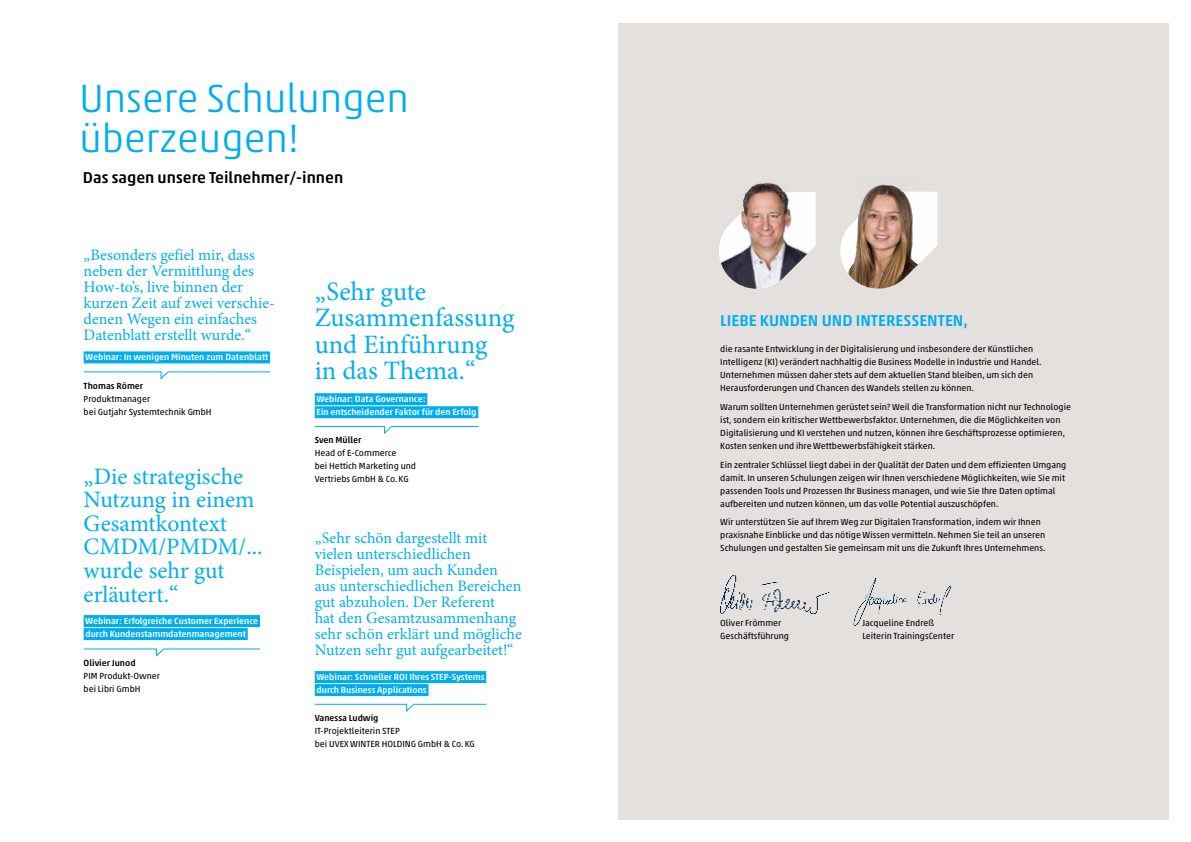
<style>
.page{position:relative;width:1191px;height:842px;background:#fff}
.page>*{position:absolute;margin:0;border:0;box-sizing:border-box;transform-origin:0 0}
.t1{font:300 40px/40px "Akko Pro";color:#00aeef}
.t2{font:26.5px/26.5px "Minion Pro";color:#00aeef}
.t3{font:23.6px/23.6px "Minion Pro";color:#00aeef}
.t4{font:16px/16px "Minion Pro";color:#00aeef}
.t5{font:500 16px "Akko Pro";color:#000}
.t6{font:500 16px "Akko Pro";color:#00aeef}
.t7{font:9px/13px "Akko Pro";color:#000}
.t8{font:500 9px/13px "Akko Pro";color:#fff}
.t9{font:500 9px "Akko Pro";color:#000}
</style>
<div class="page">
<div style="left:618px;top:23px;width:550px;height:796px;background:#e4e0dd"></div>
<img style="left:840px;top:192px;width:97px;height:97px">
<img style="left:852px;top:184px;width:70px;height:64px">
<img style="left:719px;top:192px;width:96px;height:97px">
<img style="left:731px;top:182px;width:66px;height:52px">
<img style="left:853px;top:578px;width:99px;height:48px">
<img style="left:720px;top:575px;width:109px;height:39px">
<div style="left:84px;top:351px;width:186px;height:12px;background:#00aeef"></div>
<div style="left:315px;top:393px;width:112px;height:12px;background:#00aeef"></div>
<div style="left:315px;top:406px;width:163px;height:12px;background:#00aeef"></div>
<svg style="left:83px;top:371px;width:188px;height:9px"></svg>
<svg style="left:83px;top:648px;width:177px;height:9px"></svg>
<svg style="left:314px;top:426px;width:165px;height:8px"></svg>
<svg style="left:314px;top:703px;width:173px;height:9px"></svg>
<div style="left:315px;top:671px;width:171px;height:12px;background:#00aeef"></div>
<div style="left:315px;top:684px;width:113px;height:12px;background:#00aeef"></div>
<div style="left:84px;top:615px;width:176px;height:12px;background:#00aeef"></div>
<div style="left:84px;top:628px;width:164px;height:12px;background:#00aeef"></div>
<h1 class="t1" style="left:79px;top:78px;width:331px">Unsere Schulungen überzeugen!</h1>
<h3 class="t5" style="left:83px;top:168px;width:262px">Das sagen unsere Teilnehmer/-innen</h3>
<h3 class="t4" style="left:84px;top:247px;width:193px">„Besonders gefiel mir, dass neben der Vermittlung des<br>How-to’s, live binnen der kurzen Zeit auf zwei verschie&shy;denen Wegen ein einfaches<br>Datenblatt erstellt wurde.“</h3>
<p class="t8" style="left:85px;top:351px;width:184px">Webinar: In wenigen Minuten zum Datenblatt</p>
<p class="t9" style="left:84px;top:380px;width:61px">Thomas Römer</p>
<p class="t7" style="left:84px;top:392px;width:129px">Produktmanager<br>bei Gutjahr Systemtechnik GmbH</p>
<h3 class="t3" style="left:84px;top:464px;width:180px">„Die strategische<br>Nutzung in einem<br>Gesamtkontext<br>CMDM/PMDM/... wurde sehr gut erläutert.“</h3>
<p class="t8" style="left:85px;top:614px;width:174px">Webinar: Erfolgreiche Customer Experience durch Kundenstammdatenmanagement</p>
<p class="t9" style="left:84px;top:657px;width:53px">Olivier Junod</p>
<p class="t7" style="left:84px;top:669px;width:78px">PIM Produkt-Owner bei Libri GmbH</p>
<h2 class="t2" style="left:315px;top:278px;width:201px">„Sehr gute<br>Zusammenfassung und Einführung in das Thema.“</h2>
<p class="t8" style="left:316px;top:392px;width:162px">Webinar: Data Governance:<br>Ein entscheidender Faktor für den Erfolg</p>
<p class="t9" style="left:315px;top:434px;width:48px">Sven Müller</p>
<p class="t7" style="left:315px;top:446px;width:103px">Head of E-Commerce<br>bei Hettich Marketing und<br>Vertriebs GmbH &amp; Co.KG</p>
<p class="t4" style="left:315px;top:530px;width:209px">„Sehr schön dargestellt mit vielen unterschiedlichen<br>Beispielen, um auch Kunden aus unterschiedlichen Bereichen gut abzuholen. Der Referent<br>hat den Gesamtzusammenhang sehr schön erklärt und mögliche<br>Nutzen sehr gut aufgearbeitet!“</p>
<p class="t8" style="left:316px;top:670px;width:170px">Webinar: Schneller ROI Ihres STEP-Systems durch Business Applications</p>
<p class="t9" style="left:315px;top:712px;width:65px">Vanessa Ludwig</p>
<p class="t7" style="left:315px;top:724px;width:161px">IT-Projektleiterin STEP<br>bei UVEX WINTER HOLDING GmbH &amp; Co.KG</p>
<h3 class="t6" style="left:720px;top:311px;width:249px">LIEBE KUNDEN UND INTERESSENTEN,</h3>
<p class="t7" style="left:720px;top:342px;width:323px">die rasante Entwicklung in der Digitalisierung und insbesondere der Künstlichen Intelligenz (KI) verändert nachhaltig die Business Modelle in Industrie und Handel.<br>Unternehmen müssen daher stets auf dem aktuellen Stand bleiben, um sich den Herausforderungen und Chancen des Wandels stellen zu können.</p>
<p class="t7" style="left:720px;top:400px;width:352px">Warum sollten Unternehmen gerüstet sein? Weil die Transformation nicht nur Technologie ist, sondern ein kritischer Wettbewerbsfaktor. Unternehmen, die die Möglichkeiten von Digitalisierung und KI verstehen und nutzen, können ihre Geschäftsprozesse optimieren, Kosten senken und ihre Wettbewerbsfähigkeit stärken.</p>
<p class="t7" style="left:720px;top:458px;width:347px">Ein zentraler Schlüssel liegt dabei in der Qualität der Daten und dem effizienten Umgang damit. In unseren Schulungen zeigen wir Ihnen verschiedene Möglichkeiten, wie Sie mit passenden Tools und Prozessen Ihr Business managen, und wie Sie Ihre Daten optimal aufbereiten und nutzen können, um das volle Potential auszuschöpfen.</p>
<p class="t7" style="left:720px;top:515px;width:327px">Wir unterstützen Sie auf Ihrem Weg zur Digitalen Transformation, indem wir Ihnen praxisnahe Einblicke und das nötige Wissen vermitteln. Nehmen Sie teil an unseren<br>Schulungen und gestalten Sie gemeinsam mit uns die Zukunft Ihres Unternehmens.</p>
<p class="t7" style="left:720px;top:616px;width:70px">Oliver Frömmer<br>Geschäftsführung</p>
<p class="t7" style="left:862px;top:616px;width:93px">Jacqueline Endreß<br>Leiterin TrainingsCenter</p>
</div>
